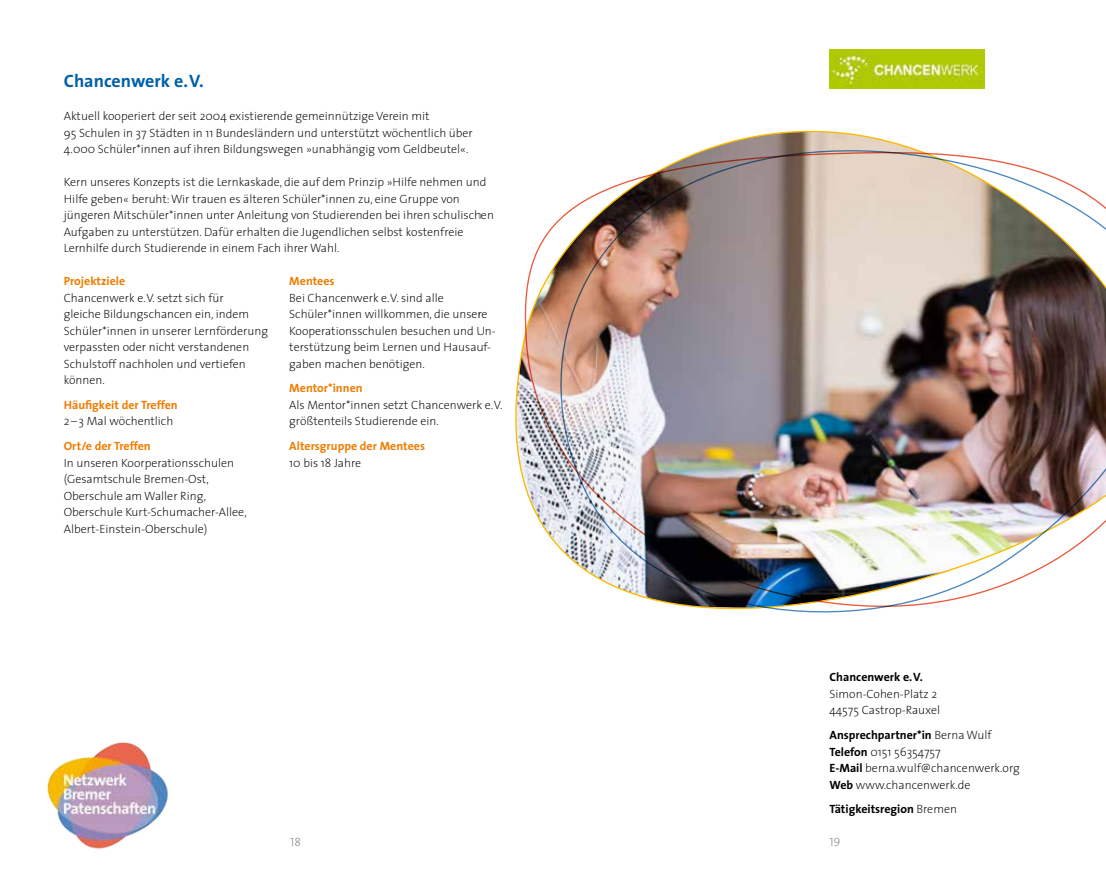
<style>
.page{position:relative;width:1106px;height:872px;background:#fff}
.page>*{position:absolute;margin:0;border:0;box-sizing:border-box;transform-origin:0 0}
.t1{font:700 18px "The Sans";color:#0061a7}
.t2{font:200 12px/16.5px "The Sans";color:#000}
.t3{font:700 12px "The Sans";color:#ef7c00}
.t4{font:700 12px "The Sans";color:#000}
.t5{font:12px "The Sans Extra Light Caps";color:#7d7d7d}
.s1{font-weight:700}
.s2{font-weight:200}
</style>
<div class="page">
<img style="left:47px;top:742px;width:121px;height:107px">
<img style="left:829px;top:49px;width:155px;height:40px">
<img style="left:515px;top:130px;width:591px;height:483px">
<h1 class="t1" style="left:64px;top:66px;width:141px">Chancenwerk e. V.</h1>
<p class="t2" style="left:64px;top:107px;width:410px">Aktuell kooperiert der seit 2004 existierende gemeinnützige Verein mit<br>95 Schulen in 37 Städten in 11 Bundesländern und unterstützt wöchentlich über<br>4.000 Schüler*innen auf ihren Bildungswegen »unabhängig vom Geldbeutel«.</p>
<p class="t2" style="left:64px;top:173px;width:431px">Kern unseres Konzepts ist die Lernkaskade, die auf dem Prinzip »Hilfe nehmen und Hilfe geben« beruht:Wir trauen es älteren Schüler*innen zu, eine Gruppe von jüngeren Mitschüler*innen unter Anleitung von Studierenden bei ihren schulischen Aufgaben zu unterstützen. Dafür erhalten die Jugendlichen selbst kostenfreie Lernhilfe durch Studierende in einem Fach ihrer Wahl.</p>
<p class="t3" style="left:64px;top:271px;width:63px">Projektziele</p>
<p class="t2" style="left:64px;top:289px;width:206px">Chancenwerk e.V. setzt sich für<br>gleiche Bildungschancen ein, indem<br>Schüler*innen in unserer Lernförderung verpassten oder nicht verstandenen<br>Schulstoff nachholen und vertiefen können.</p>
<p class="t3" style="left:64px;top:395px;width:115px">Häufigkeit der Treffen</p>
<p class="t2" style="left:64px;top:413px;width:111px">2–3 Mal wöchentlich</p>
<p class="t3" style="left:64px;top:436px;width:88px">Ort/e der Treffen</p>
<p class="t2" style="left:64px;top:454px;width:184px">In unseren Koorperationsschulen (Gesamtschule Bremen-Ost,<br>Oberschule am Waller Ring,<br>Oberschule Kurt-Schumacher-Allee,<br>Albert-Einstein-Oberschule)</p>
<p class="t3" style="left:289px;top:271px;width:47px">Mentees</p>
<p class="t2" style="left:289px;top:289px;width:208px">Bei Chancenwerk e.V. sind alle Schüler*innen willkommen, die unsere Kooperationsschulen besuchen und Un&shy;terstützung beim Lernen und Hausauf&shy;gaben machen benötigen.</p>
<p class="t3" style="left:289px;top:378px;width:75px">Mentor*innen</p>
<p class="t2" style="left:289px;top:396px;width:215px">Als Mentor*innen setzt Chancenwerk e.V. größtenteils Studierende ein.</p>
<p class="t3" style="left:289px;top:436px;width:137px">Altersgruppe der Mentees</p>
<p class="t2" style="left:289px;top:454px;width:73px">10 bis 18 Jahre</p>
<p class="t4" style="left:829px;top:667px;width:95px">Chancenwerk e. V.</p>
<p class="t2" style="left:829px;top:685px;width:112px">Simon-Cohen-Platz 2<br>44575 Castrop-Rauxel</p>
<p class="t2" style="left:829px;top:726px;width:192px"><span class="s1">Ansprechpartner*in</span> Berna Wulf<br><span class="s1">Telefon</span> 0151 56354757<br><span class="s1">E-Mail</span> berna.wulf@chancenwerk.org<br><span class="s1">Web</span> www.chancenwerk.de</p>
<p class="t4" style="left:829px;top:799px;width:129px">Tätigkeitsregion <span class="s2">Bremen</span></p>
<p class="t5" style="left:290px;top:832px;width:12px">18</p>
<p class="t5" style="left:829px;top:832px;width:13px">19</p>
</div>
